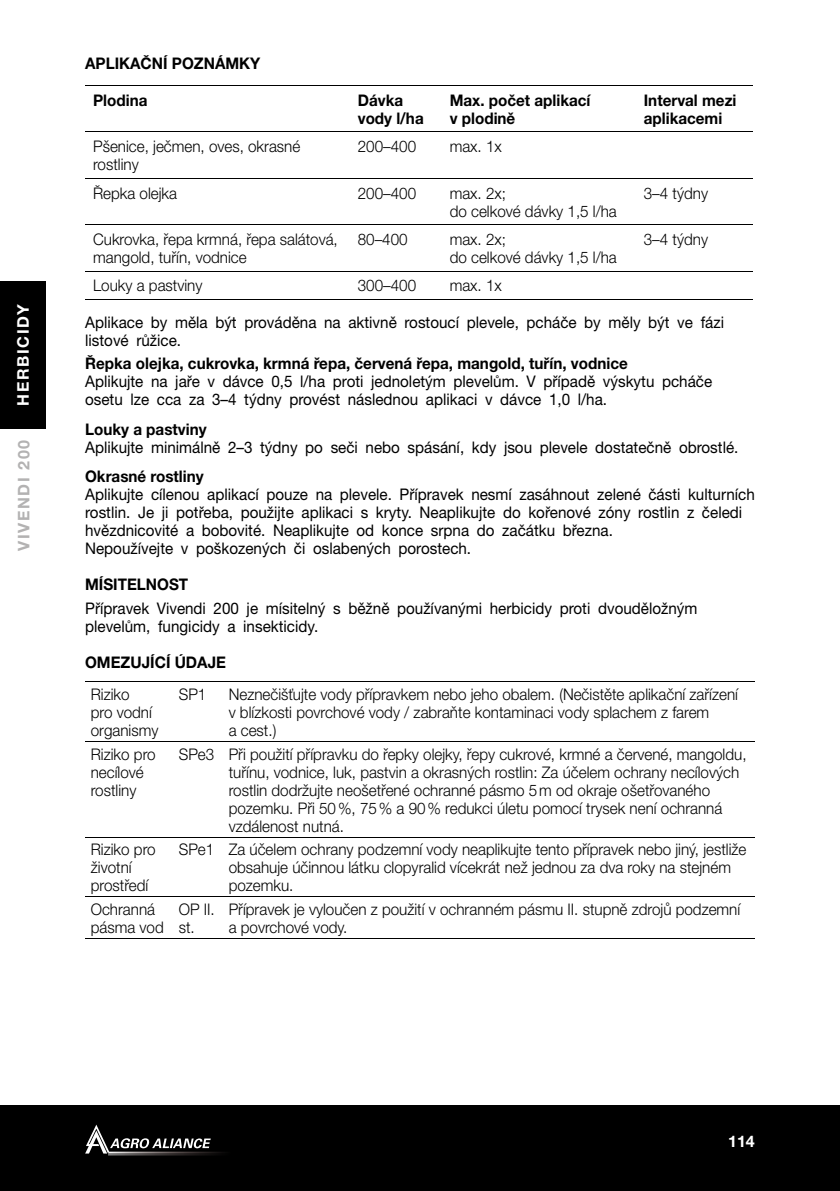
<style>
.page{position:relative;width:840px;height:1191px;background:#fff}
.page>*{position:absolute;margin:0;border:0;box-sizing:border-box;transform-origin:0 0}
.t1{font:300 16px/18px "Helvetica Neue CE";color:#000;scale:.95 1}
.t2{font:16px/18px "Helvetica Neue CE";color:#000;scale:.95 1}
.t3{font:700 16px/18px "Helvetica Neue CE";color:#000;scale:.95 1}
.t4{font:700 16px "Helvetica Neue CE";letter-spacing:.1em;color:#fff}
.t5{font:700 16px "Helvetica Neue CE";color:#b3b2b2}
</style>
<div class="page">
<div style="left:0;top:1106px;width:839px;height:85px;background:#000"></div>
<svg style="left:108px;top:1154px;width:107px;height:1px"></svg>
<svg style="left:85px;top:1124px;width:139px;height:30px"></svg>
<hr style="left:839px;top:0;width:1px;height:142px;background:#000">
<div style="left:0;top:281px;width:45px;height:147px;background:#000"></div>
<hr style="left:85px;top:85px;width:264px;height:1px;background:#000">
<hr style="left:349px;top:85px;width:92px;height:1px;background:#000">
<hr style="left:441px;top:85px;width:194px;height:1px;background:#000">
<hr style="left:635px;top:85px;width:117px;height:1px;background:#000">
<hr style="left:85px;top:132px;width:264px;height:1px;background:#000">
<hr style="left:349px;top:132px;width:92px;height:1px;background:#000">
<hr style="left:441px;top:132px;width:194px;height:1px;background:#000">
<hr style="left:635px;top:132px;width:117px;height:1px;background:#000">
<hr style="left:85px;top:178px;width:264px;height:1px;background:#000">
<hr style="left:349px;top:178px;width:92px;height:1px;background:#000">
<hr style="left:441px;top:178px;width:194px;height:1px;background:#000">
<hr style="left:635px;top:178px;width:117px;height:1px;background:#000">
<hr style="left:85px;top:224px;width:264px;height:1px;background:#000">
<hr style="left:349px;top:224px;width:92px;height:1px;background:#000">
<hr style="left:441px;top:224px;width:194px;height:1px;background:#000">
<hr style="left:635px;top:224px;width:117px;height:1px;background:#000">
<hr style="left:85px;top:271px;width:264px;height:1px;background:#000">
<hr style="left:349px;top:271px;width:92px;height:1px;background:#000">
<hr style="left:441px;top:271px;width:194px;height:1px;background:#000">
<hr style="left:635px;top:271px;width:117px;height:1px;background:#000">
<hr style="left:85px;top:299px;width:264px;height:1px;background:#000">
<hr style="left:349px;top:299px;width:92px;height:1px;background:#000">
<hr style="left:441px;top:299px;width:194px;height:1px;background:#000">
<hr style="left:635px;top:299px;width:117px;height:1px;background:#000">
<hr style="left:85px;top:681px;width:88px;height:1px;background:#000">
<hr style="left:173px;top:681px;width:50px;height:1px;background:#000">
<hr style="left:223px;top:681px;width:531px;height:1px;background:#000">
<hr style="left:85px;top:741px;width:88px;height:1px;background:#000">
<hr style="left:173px;top:741px;width:50px;height:1px;background:#000">
<hr style="left:223px;top:741px;width:531px;height:1px;background:#000">
<hr style="left:85px;top:837px;width:88px;height:1px;background:#000">
<hr style="left:173px;top:837px;width:50px;height:1px;background:#000">
<hr style="left:223px;top:837px;width:531px;height:1px;background:#000">
<hr style="left:85px;top:896px;width:88px;height:1px;background:#000">
<hr style="left:173px;top:896px;width:50px;height:1px;background:#000">
<hr style="left:223px;top:896px;width:531px;height:1px;background:#000">
<hr style="left:85px;top:938px;width:88px;height:1px;background:#000">
<hr style="left:173px;top:938px;width:50px;height:1px;background:#000">
<hr style="left:223px;top:938px;width:531px;height:1px;background:#000">
<p class="t4" style="left:14px;top:405px;width:103px;rotate:-90deg">HERBICIDY</p>
<p class="t5" style="left:15px;top:550px;width:112px;rotate:-90deg">VIVENDI 200</p>
<p class="t3" style="left:85px;top:55px;width:186px">APLIKAČNÍ POZNÁMKY</p>
<p class="t3" style="left:93px;top:91px;width:59px">Plodina</p>
<p class="t3" style="left:357px;top:91px;width:71px">Dávka vody l/ha</p>
<p class="t3" style="left:449px;top:91px;width:150px">Max. počet aplikací v plodině</p>
<p class="t3" style="left:643px;top:91px;width:99px">Interval mezi aplikacemi</p>
<p class="t1" style="left:93px;top:138px;width:219px">Pšenice, ječmen, oves, okrasné rostliny</p>
<p class="t1" style="left:357px;top:138px;width:63px">200–400</p>
<p class="t1" style="left:449px;top:138px;width:56px">max. 1x</p>
<p class="t1" style="left:93px;top:184px;width:90px">Řepka olejka</p>
<p class="t1" style="left:357px;top:184px;width:63px">200–400</p>
<p class="t1" style="left:449px;top:184px;width:177px">max. 2x;<br>do celkové dávky 1,5 l/ha</p>
<p class="t1" style="left:643px;top:184px;width:69px">3–4 týdny</p>
<p class="t1" style="left:93px;top:230px;width:259px">Cukrovka, řepa krmná, řepa salátová, mangold, tuřín, vodnice</p>
<p class="t1" style="left:357px;top:230px;width:54px">80–400</p>
<p class="t1" style="left:449px;top:230px;width:177px">max. 2x;<br>do celkové dávky 1,5 l/ha</p>
<p class="t1" style="left:643px;top:230px;width:69px">3–4 týdny</p>
<p class="t1" style="left:93px;top:277px;width:116px">Louky a pastviny</p>
<p class="t1" style="left:357px;top:277px;width:63px">300–400</p>
<p class="t1" style="left:449px;top:277px;width:56px">max. 1x</p>
<p class="t2" style="left:85px;top:313px;width:673px">Aplikace by měla být prováděna na aktivně rostoucí plevele, pcháče by měly být ve fázi listové růžice.</p>
<p class="t3" style="left:85px;top:355px;width:572px">Řepka olejka, cukrovka, krmná řepa, červená řepa, mangold, tuřín, vodnice</p>
<p class="t2" style="left:85px;top:373px;width:661px">Aplikujte na jaře v dávce 0,5 l/ha proti jednoletým plevelům. V případě výskytu pcháče osetu lze cca za 3–4 týdny provést následnou aplikaci v dávce 1,0 l/ha.</p>
<p class="t3" style="left:85px;top:420px;width:129px">Louky a pastviny</p>
<p class="t2" style="left:85px;top:438px;width:688px">Aplikujte minimálně 2–3 týdny po seči nebo spásání, kdy jsou plevele dostatečně obrostlé.</p>
<p class="t3" style="left:85px;top:467px;width:126px">Okrasné rostliny</p>
<p class="t2" style="left:85px;top:485px;width:706px">Aplikujte cílenou aplikací pouze na plevele. Přípravek nesmí zasáhnout zelené části kulturních rostlin. Je ji potřeba, použijte aplikaci s kryty. Neaplikujte do kořenové zóny rostlin z čeledi hvězdnicovité a bobovité. Neaplikujte od konce srpna do začátku března.<br>Nepoužívejte v poškozených či oslabených porostech.</p>
<p class="t3" style="left:85px;top:575px;width:110px">MÍSITELNOST</p>
<p class="t2" style="left:85px;top:599px;width:645px">Přípravek Vivendi 200 je mísitelný s běžně používanými herbicidy proti dvouděložným plevelům, fungicidy a insekticidy.</p>
<p class="t3" style="left:85px;top:653px;width:150px">OMEZUJÍCÍ ÚDAJE</p>
<p class="t1" style="left:91px;top:685px;width:73px">Riziko<br>pro vodní organismy</p>
<p class="t1" style="left:179px;top:685px;width:31px">SP1</p>
<p class="t1" style="left:228px;top:685px;width:537px">Neznečišťujte vody přípravkem nebo jeho obalem. (Nečistěte aplikační zařízení v blízkosti povrchové vody / zabraňte kontaminaci vody splachem z farem<br>a cest.)</p>
<p class="t1" style="left:91px;top:745px;width:70px">Riziko pro necílové rostliny</p>
<p class="t1" style="left:228px;top:745px;width:546px;text-indent:-50px">SPe3 Při použití přípravku do řepky olejky, řepy cukrové, krmné a červené, mangoldu, tuřínu, vodnice, luk, pastvin a okrasných rostlin: Za účelem ochrany necílových rostlin dodržujte neošetřené ochranné pásmo 5 m od okraje ošetřovaného pozemku. Při 50 %, 75 % a 90 % redukci úletu pomocí trysek není ochranná vzdálenost nutná.</p>
<p class="t1" style="left:91px;top:840px;width:70px">Riziko pro životní prostředí</p>
<p class="t1" style="left:228px;top:840px;width:546px;text-indent:-50px">SPe1 Za účelem ochrany podzemní vody neaplikujte tento přípravek nebo jiný, jestliže obsahuje účinnou látku clopyralid vícekrát než jednou za dva roky na stejném pozemku.</p>
<p class="t1" style="left:91px;top:900px;width:78px">Ochranná pásma vod</p>
<p class="t1" style="left:179px;top:900px;width:39px">OP II. st.</p>
<p class="t1" style="left:228px;top:900px;width:539px">Přípravek je vyloučen z použití v ochranném pásmu II. stupně zdrojů podzemní a povrchové vody.</p>
<p class="t4" style="left:727px;top:1132px;width:28px">114</p>
</div>
